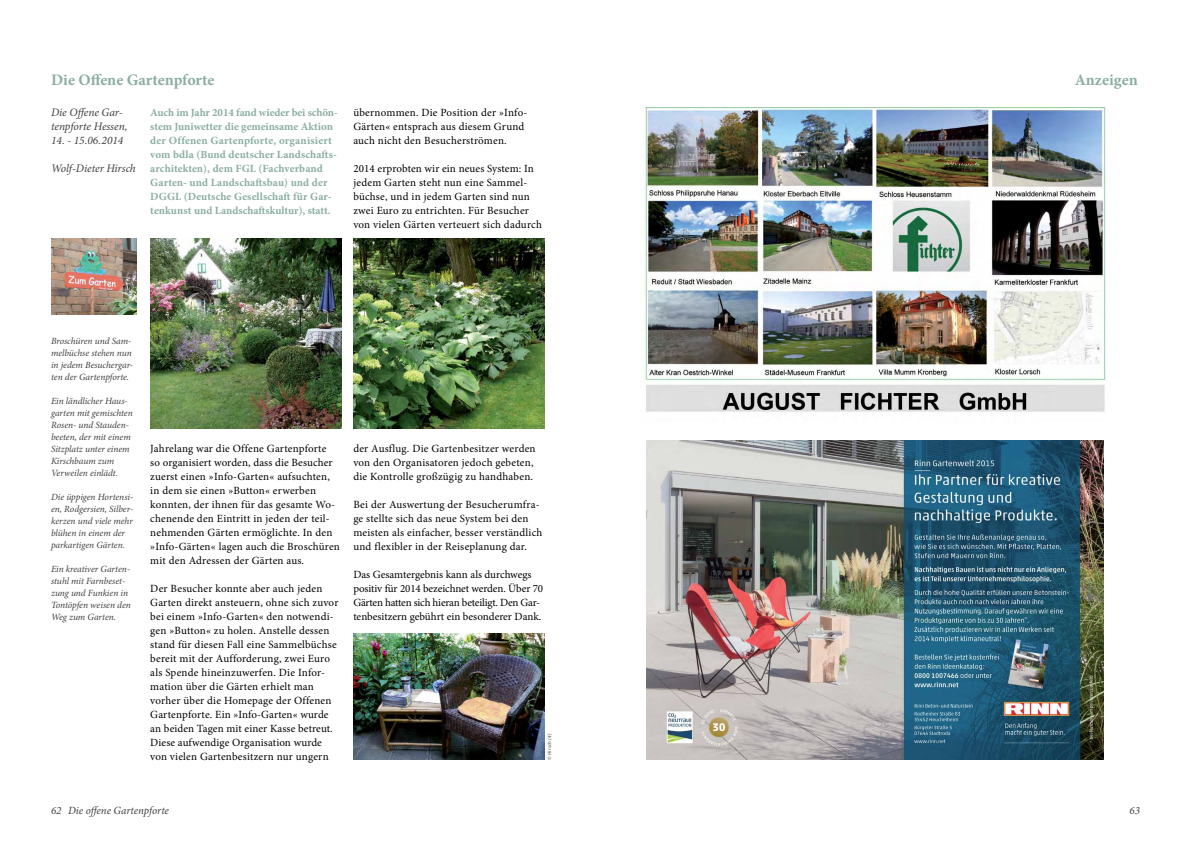
<style>
.page{position:relative;width:1191px;height:842px;background:#fff}
.page>*{position:absolute;margin:0;border:0;box-sizing:border-box;transform-origin:0 0}
.t1{font:700 16px "Minion Pro";letter-spacing:-.005em;color:#8baea1}
.t2{font:italic 11.5px/14px "Minion Pro";letter-spacing:-.005em;color:#414042}
.t3{font:11px/14px "Minion Pro";letter-spacing:.015em;color:#000}
.t4{font:700 11px/14px "Minion Pro";letter-spacing:.005em;color:#8baea1}
.t5{font:11px/14px "Minion Pro";letter-spacing:-.01em;color:#000}
.t6{font:italic 11px "Minion Pro";letter-spacing:-.005em;color:#414042}
.t7{font:italic 9.5px/12px "Minion Pro";letter-spacing:-.005em;color:#414042}
.t8{font:italic 5px "Myriad Pro";letter-spacing:.04em;color:#414042}
</style>
<div class="page">
<img style="left:353px;top:634px;width:191px;height:126px">
<img style="left:353px;top:239px;width:192px;height:189px">
<img style="left:51px;top:239px;width:85px;height:75px">
<img style="left:150px;top:239px;width:191px;height:189px">
<img style="left:643px;top:107px;width:462px;height:305px">
<img style="left:646px;top:441px;width:457px;height:319px">
<h1 class="t1" style="left:51px;top:69px;width:165px">Die Offene Gartenpforte</h1>
<h1 class="t1" style="left:1074px;top:69px;width:65px">Anzeigen</h1>
<p class="t2" style="left:51px;top:105px;width:78px">Die Offene Gar&shy;tenpforte Hessen,</p>
<p class="t2" style="left:51px;top:133px;width:74px">14. - 15.06.2014</p>
<p class="t2" style="left:51px;top:161px;width:86px">Wolf-Dieter Hirsch</p>
<p class="t4" style="left:150px;top:105px;width:189px">Auch im Jahr 2014 fand wieder bei schön&shy;stem Juniwetter die gemeinsame Aktion der Offenen Gartenpforte, organisiert vom bdla (Bund deutscher Landschafts&shy;architekten), dem FGL (Fachverband Garten- und Landschaftsbau) und der DGGL (Deutsche Gesellschaft für Gar&shy;tenkunst und Landschaftskultur), statt.</p>
<p class="t3" style="left:353px;top:105px;width:175px">übernommen. Die Position der »Info-<br>Gärten« entsprach aus diesem Grund auch nicht den Besucherströmen.</p>
<p class="t3" style="left:353px;top:161px;width:190px">2014 erprobten wir ein neues System: In jedem Garten steht nun eine Sammel&shy;büchse, und in jedem Garten sind nun zwei Euro zu entrichten. Für Besucher von vielen Gärten verteuert sich dadurch</p>
<p class="t7" style="left:51px;top:335px;width:84px">Broschüren und Sam&shy;melbüchse stehen nun in jedem Besuchergar&shy;ten der Gartenpforte.</p>
<p class="t7" style="left:51px;top:395px;width:83px">Ein ländlicher Haus&shy;garten mit gemischten<br>Rosen- und Stauden&shy;beeten, der mit einem<br>Sitzplatz unter einem<br>Kirschbaum zum<br>Verweilen einlädt.</p>
<p class="t7" style="left:51px;top:491px;width:84px">Die üppigen Hortensi&shy;en, Rodgersien, Silber&shy;kerzen und viele mehr blühen in einem der parkartigen Gärten.</p>
<p class="t7" style="left:51px;top:563px;width:81px">Ein kreativer Garten&shy;stuhl mit Farnbeset&shy;zung und Funkien in<br>Tontöpfen weisen den<br>Weg zum Garten.</p>
<p class="t3" style="left:150px;top:441px;width:191px">Jahrelang war die Offene Gartenpforte<br>so organisiert worden, dass die Besucher zuerst einen »Info-Garten« aufsuchten, in dem sie einen »Button« erwerben konnten, der ihnen für das gesamte Wo&shy;chenende den Eintritt in jeden der teil&shy;nehmenden Gärten ermöglichte. In den »Info-Gärten« lagen auch die Broschüren mit den Adressen der Gärten aus.</p>
<p class="t3" style="left:150px;top:581px;width:190px">Der Besucher konnte aber auch jeden Garten direkt ansteuern, ohne sich zuvor bei einem »Info-Garten« den notwendi&shy;gen »Button« zu holen. Anstelle dessen stand für diesen Fall eine Sammelbüchse bereit mit der Aufforderung, zwei Euro als Spende hineinzuwerfen. Die Infor&shy;mation über die Gärten erhielt man vorher über die Homepage der Offenen Gartenpforte. Ein »Info-Garten« wurde an beiden Tagen mit einer Kasse betreut.<br>Diese aufwendige Organisation wurde von vielen Gartenbesitzern nur ungern</p>
<p class="t3" style="left:353px;top:441px;width:184px">der Ausflug. Die Gartenbesitzer werden von den Organisatoren jedoch gebeten, die Kontrolle großzügig zu handhaben.</p>
<p class="t3" style="left:353px;top:497px;width:190px">Bei der Auswertung der Besucherumfra&shy;ge stellte sich das neue System bei den meisten als einfacher, besser verständlich und flexibler in der Reiseplanung dar.</p>
<p class="t5" style="left:353px;top:567px;width:191px">Das Gesamtergebnis kann als durchwegs positiv für 2014 bezeichnet werden. Über 70<br>Gärten hatten sich hieran beteiligt. Den Gar&shy;tenbesitzern gebührt ein besonderer Dank.</p>
<p class="t8" style="left:546px;top:760px;width:27px;rotate:-90deg">© Hirsch (4)</p>
<p class="t6" style="left:68px;top:803px;width:102px">Die offene Gartenpforte</p>
<p class="t6" style="left:51px;top:802px;width:12px">62</p>
<p class="t6" style="left:1129px;top:802px;width:12px">63</p>
</div>
